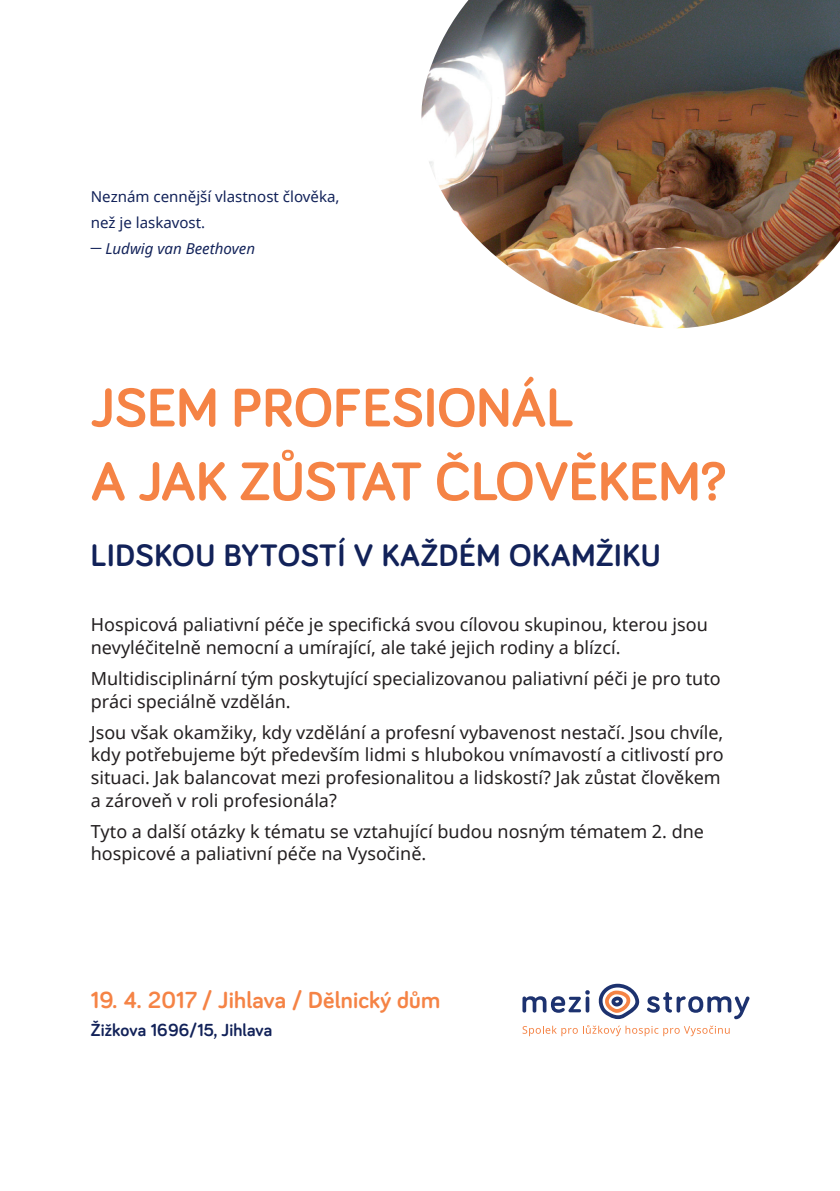
<style>
.page{position:relative;width:840px;height:1191px;background:#fff}
.page>*{position:absolute;margin:0;border:0;box-sizing:border-box;transform-origin:0 0}
.t1{font:700 56px/73.8px "Bariol";color:#f58345}
.t2{font:700 32px "Bariol";letter-spacing:.02em;color:#122259}
.t3{font:700 24px "Bariol";letter-spacing:.01em;color:#f58345}
.t4{font:18px/22.6px "Noto Sans";color:#231f20}
.t5{font:700 18px "Bariol";letter-spacing:.01em;color:#122259}
.t6{font:15px/26px "Noto Sans";color:#122259}
.s1{font-style:italic}
</style>
<div class="page">
<svg style="left:522px;top:1025px;width:207px;height:11px"></svg>
<svg style="left:522px;top:990px;width:67px;height:22px"></svg>
<svg style="left:585px;top:996px;width:4px;height:16px"></svg>
<svg style="left:647px;top:992px;width:102px;height:27px"></svg>
<svg style="left:598px;top:983px;width:41px;height:36px"></svg>
<img style="left:421px;top:0;width:418px;height:328px">
<p class="t6" style="left:91px;top:183px;width:250px">Neznám cennější vlastnost člověka, než je laskavost.<br>─ <span class="s1">Ludwig van Beethoven</span></p>
<h1 class="t1" style="left:91px;top:368px;width:636px">JSEM PROFESIONÁL<br>A JAK ZŮSTAT ČLOVĚKEM?</h1>
<h2 class="t2" style="left:91px;top:533px;width:571px">LIDSKOU BYTOSTÍ V KAŽDÉM OKAMŽIKU</h2>
<p class="t4" style="left:91px;top:613px;width:618px">Hospicová paliativní péče je specifická svou cílovou skupinou, kterou jsou nevyléčitelně nemocní a umírající, ale také jejich rodiny a blízcí.</p>
<p class="t4" style="left:91px;top:667px;width:631px">Multidisciplinární tým poskytující specializovanou paliativní péči je pro tuto práci speciálně vzdělán.</p>
<p class="t4" style="left:91px;top:720px;width:634px">Jsou však okamžiky, kdy vzdělání a profesní vybavenost nestačí. Jsou chvíle, kdy potřebujeme být především lidmi s hlubokou vnímavostí a citlivostí pro situaci. Jak balancovat mezi profesionalitou a lidskostí? Jak zůstat člověkem a zároveň v roli profesionála?</p>
<p class="t4" style="left:91px;top:819px;width:614px">Tyto a další otázky k tématu se vztahující budou nosným tématem 2. dne hospicové a paliativní péče na Vysočině.</p>
<h3 class="t3" style="left:91px;top:984px;width:351px">19. 4. 2017 / Jihlava / Dělnický dům</h3>
<p class="t5" style="left:91px;top:1018px;width:183px">Žižkova 1696/15, Jihlava</p>
</div>
